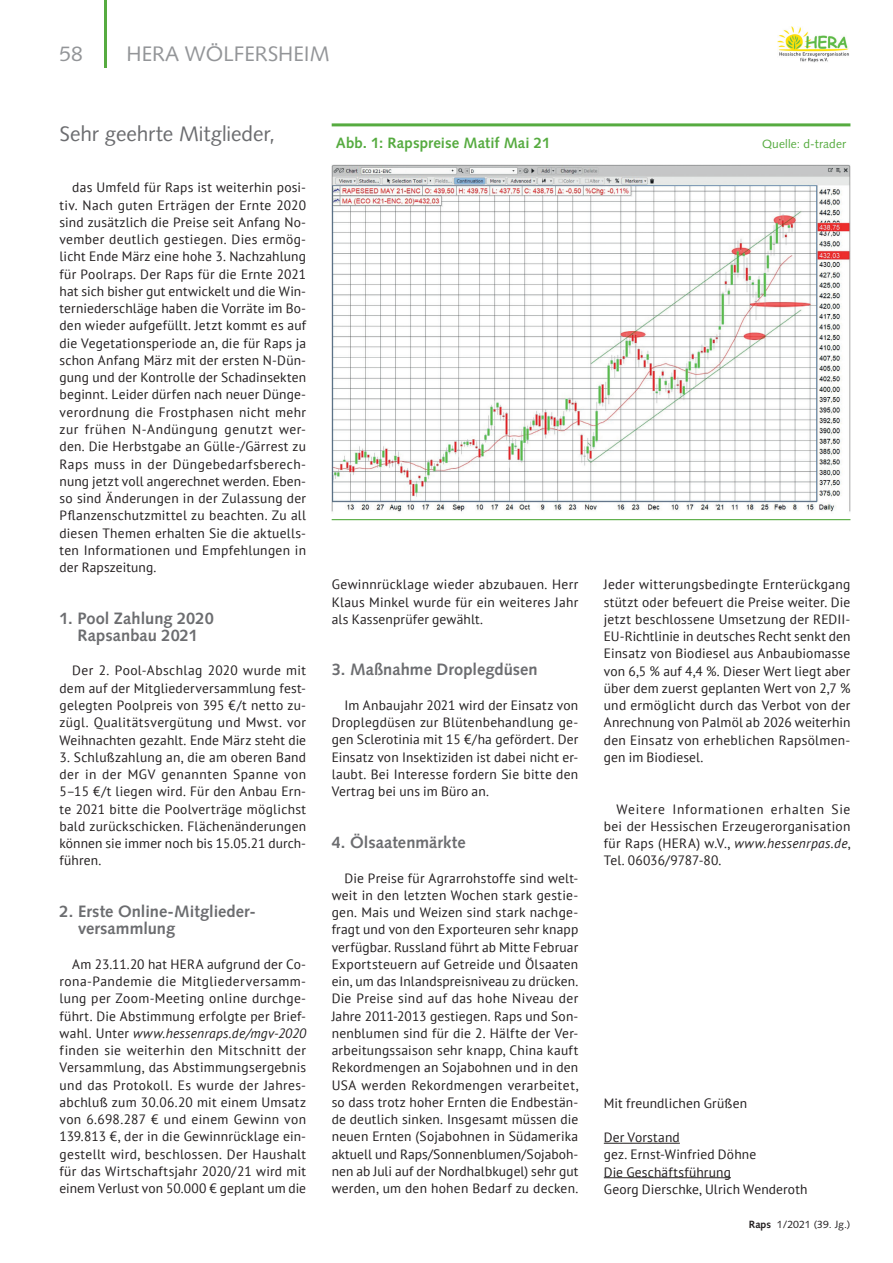
<style>
.page{position:relative;width:893px;height:1263px;background:#fff}
.page>*{position:absolute;margin:0;border:0;box-sizing:border-box;transform-origin:0 0}
.t1{font:21px "Syntax LT Std";letter-spacing:-.005em;color:#6c6d70}
.t2{font:21px "Syntax LT Std";color:#939598}
.t3{font:700 16.5px/17.2px "Syntax LT Std";color:#6c6d70;text-align:center}
.t4{font:700 15px "Syntax LT Std";letter-spacing:.01em;color:#56ab40}
.t5{font:13.5px/17.2px "PT Sans";letter-spacing:.015em;color:#231f20;text-align:justify}
.t6{font:12px "Syntax LT Std";letter-spacing:.01em;color:#56ab40}
.t7{font:10.5px "Syntax LT Std";color:#231f20}
.s1{font-style:italic}
.s2{font-weight:700}
</style>
<div class="page">
<hr style="left:104px;top:0;width:2px;height:68px;background:#56ab40">
<img style="left:778px;top:26px;width:71px;height:37px">
<hr style="left:332px;top:123px;width:518px;height:3px;background:#56ab40">
<hr style="left:332px;top:519px;width:518px;height:1px;background:#56ab40">
<img style="left:332px;top:165px;width:518px;height:347px">
<hr style="left:604px;top:1143px;width:76px;height:1px;background:#231f20">
<hr style="left:604px;top:1177px;width:127px;height:1px;background:#231f20">
<h1 class="t2" style="left:60px;top:41px;width:25px">58</h1>
<h1 class="t2" style="left:127px;top:41px;width:205px">HERA WÖLFERSHEIM</h1>
<h1 class="t1" style="left:60px;top:121px;width:217px">Sehr geehrte Mitglieder,</h1>
<p class="t5" style="left:60px;top:179px;width:248px;text-indent:13px">das Umfeld für Raps ist weiterhin posi&shy;tiv. Nach guten Erträgen der Ernte 2020 sind zusätzlich die Preise seit Anfang No&shy;vember deutlich gestiegen. Dies ermög&shy;licht Ende März eine hohe 3. Nachzahlung für Poolraps. Der Raps für die Ernte 2021 hat sich bisher gut entwickelt und die Win&shy;terniederschläge haben die Vorräte im Bo&shy;den wieder aufgefüllt. Jetzt kommt es auf die Vegetationsperiode an, die für Raps ja schon Anfang März mit der ersten N-Dün&shy;gung und der Kontrolle der Schadinsekten beginnt. Leider dürfen nach neuer Dünge&shy;verordnung die Frostphasen nicht mehr zur frühen N-Andüngung genutzt wer&shy;den. Die Herbstgabe an Gülle-/Gärrest zu Raps muss in der Düngebedarfsberech&shy;nung jetzt voll angerechnet werden. Eben&shy;so sind Änderungen in der Zulassung der Pflanzenschutzmittel zu beachten. Zu all diesen Themen erhalten Sie die aktuells&shy;ten Informationen und Empfehlungen in der Rapszeitung.</p>
<p class="t3" style="left:60px;top:609px;width:156px">1. Pool Zahlung 2020<br>Rapsanbau 2021</p>
<p class="t5" style="left:60px;top:662px;width:248px;text-indent:13px">Der 2. Pool-Abschlag 2020 wurde mit dem auf der Mitgliederversammlung fest&shy;gelegten Poolpreis von 395 €/t netto zu&shy;zügl. Qualitätsvergütung und Mwst. vor Weihnachten gezahlt. Ende März steht die</p>
<p class="t5" style="left:60px;top:748px;width:248px">3. Schlußzahlung an, die am oberen Band der in der MGV genannten Spanne von 5–15 €/t liegen wird. Für den Anbau Ern&shy;te 2021 bitte die Poolverträge möglichst bald zurückschicken. Flächenänderungen können sie immer noch bis 15.05.21 durch&shy;führen.</p>
<p class="t3" style="left:78px;top:903px;width:179px;text-align:left;text-indent:-19px">2. Erste Online-Mitglieder&shy;versammlung</p>
<p class="t5" style="left:60px;top:955px;width:248px;text-indent:13px">Am 23.11.20 hat HERA aufgrund der Co&shy;rona-Pandemie die Mitgliederversamm&shy;lung per Zoom-Meeting online durchge&shy;führt. Die Abstimmung erfolgte per Brief&shy;wahl. Unter <span class="s1">www.hessenraps.de/mgv-2020 </span>finden sie weiterhin den Mitschnitt der Versammlung, das Abstimmungsergebnis und das Protokoll. Es wurde der Jahres&shy;abchluß zum 30.06.20 mit einem Umsatz von 6.698.287 € und einem Gewinn von 139.813 €, der in die Gewinnrücklage ein&shy;gestellt wird, beschlossen. Der Haushalt für das Wirtschaftsjahr 2020/21 wird mit einem Verlust von 50.000 € geplant um die</p>
<p class="t4" style="left:336px;top:135px;width:216px">Abb. 1: Rapspreise Matif Mai 21</p>
<p class="t6" style="left:762px;top:137px;width:86px">Quelle: d-trader</p>
<p class="t5" style="left:332px;top:576px;width:248px">Gewinnrücklage wieder abzubauen. Herr Klaus Minkel wurde für ein weiteres Jahr als Kassenprüfer gewählt.</p>
<p class="t3" style="left:332px;top:661px;width:207px">3. Maßnahme Droplegdüsen</p>
<p class="t5" style="left:332px;top:696px;width:248px;text-indent:13px">Im Anbaujahr 2021 wird der Einsatz von Droplegdüsen zur Blütenbehandlung ge&shy;gen Sclerotinia mit 15 €/ha gefördert. Der Einsatz von Insektiziden ist dabei nicht er&shy;laubt. Bei Interesse fordern Sie bitte den Vertrag bei uns im Büro an.</p>
<p class="t3" style="left:332px;top:834px;width:136px">4. Ölsaatenmärkte</p>
<p class="t5" style="left:332px;top:869px;width:248px;text-indent:13px">Die Preise für Agrarrohstoffe sind welt&shy;weit in den letzten Wochen stark gestie&shy;gen. Mais und Weizen sind stark nachge&shy;fragt und von den Exporteuren sehr knapp verfügbar. Russland führt ab Mitte Februar Exportsteuern auf Getreide und Ölsaaten ein, um das Inlandspreisniveau zu drücken.<br>Die Preise sind auf das hohe Niveau der Jahre 2011-2013 gestiegen. Raps und Son&shy;nenblumen sind für die 2. Hälfte der Ver&shy;arbeitungssaison sehr knapp, China kauft Rekordmengen an Sojabohnen und in den USA werden Rekordmengen verarbeitet, so dass trotz hoher Ernten die Endbestän&shy;de deutlich sinken. Insgesamt müssen die neuen Ernten (Sojabohnen in Südamerika aktuell und Raps/Sonnenblumen/Sojaboh&shy;nen ab Juli auf der Nordhalbkugel) sehr gut werden, um den hohen Bedarf zu decken.</p>
<p class="t5" style="left:604px;top:576px;width:248px">Jeder witterungsbedingte Ernterückgang stützt oder befeuert die Preise weiter. Die jetzt beschlossene Umsetzung der REDII-EU-Richtlinie in deutsches Recht senkt den Einsatz von Biodiesel aus Anbaubiomasse von 6,5 % auf 4,4 %. Dieser Wert liegt aber über dem zuerst geplanten Wert von 2,7 % und ermöglicht durch das Verbot von der Anrechnung von Palmöl ab 2026 weiterhin den Einsatz von erheblichen Rapsölmen&shy;gen im Biodiesel.</p>
<p class="t5" style="left:604px;top:800px;width:248px;text-indent:13px">Weitere Informationen erhalten Sie bei der Hessischen Erzeugerorganisation für Raps (HERA) w.V., <span class="s1">www.hessenrpas.de</span>, Tel. 06036/9787-80.</p>
<p class="t5" style="left:604px;top:1094px;width:145px">Mit freundlichen Grüßen</p>
<p class="t5" style="left:604px;top:1128px;width:205px;text-align:left">Der Vorstand<br>gez. Ernst-Winfried Döhne<br>Die Geschäftsführung<br>Georg Dierschke, Ulrich Wenderoth</p>
<p class="t7" style="left:749px;top:1218px;width:103px"><span class="s2">Raps</span> 1/2021 (39. Jg.)</p>
</div>
